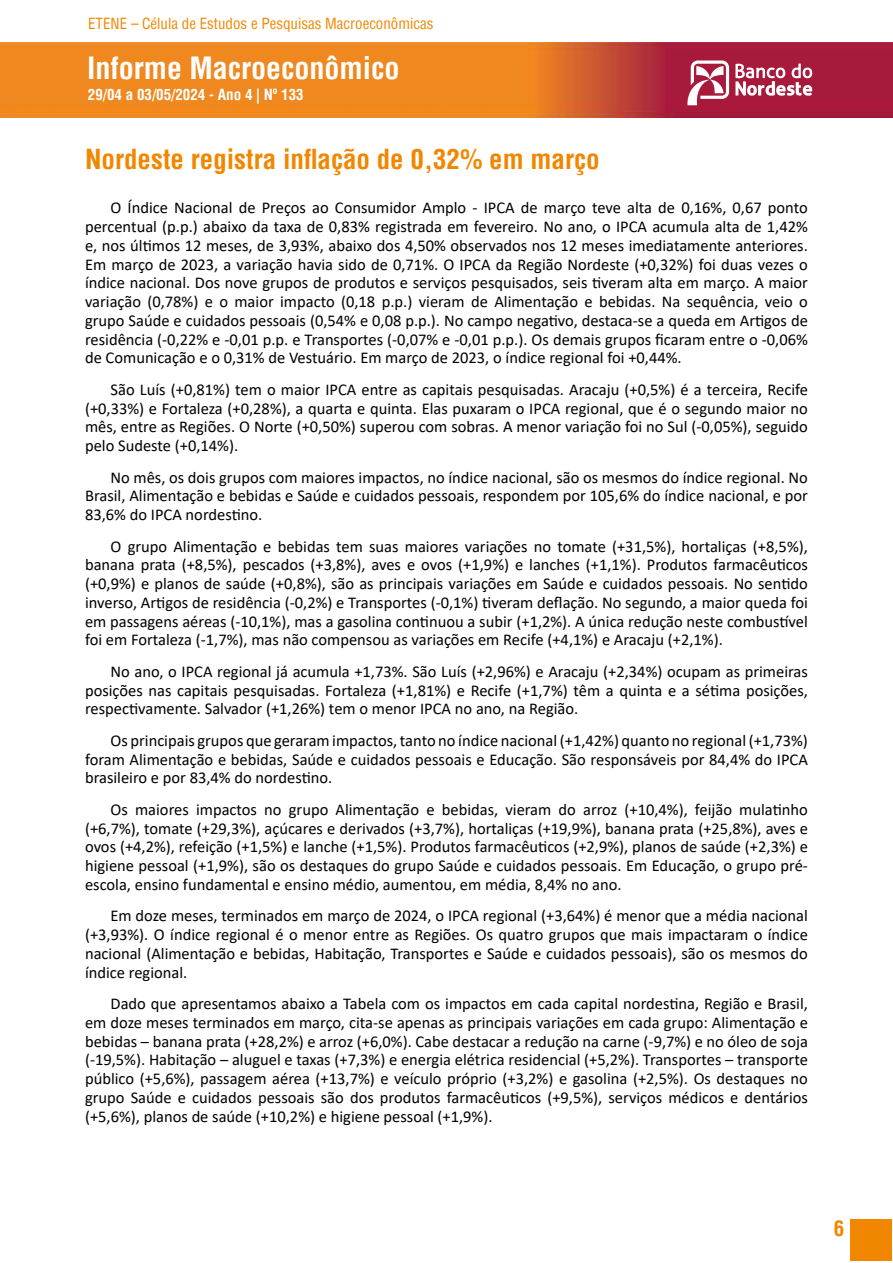
<style>
.page{position:relative;width:893px;height:1263px;background:#fff}
.page>*{position:absolute;margin:0;border:0;box-sizing:border-box;transform-origin:0 0}
.t1{font:700 condensed 30px "Helvetica";color:#fff}
.t2{font:700 condensed 27px "Helvetica";color:#f18700}
.t3{font:700 condensed 21px "Helvetica";color:#f18700}
.t4{font:16.5px/18.8px "Calibri";color:#000;text-align:justify}
.t5{font:condensed 15px "Helvetica";color:#f18700}
.t6{font:700 condensed 15px "Helvetica";color:#fff}
</style>
<div class="page">
<img style="left:0;top:43px;width:893px;height:75px">
<svg style="left:686px;top:61px;width:43px;height:44px"></svg>
<svg style="left:735px;top:64px;width:77px;height:32px"></svg>
<div style="left:850px;top:1219px;width:42px;height:41px;background:#f18700"></div>
<p class="t5" style="left:88px;top:14px;width:347px">ETENE – Célula de Estudos e Pesquisas Macroeconômicas</p>
<h1 class="t1" style="left:87px;top:48px;width:314px">Informe Macroeconômico</h1>
<p class="t6" style="left:88px;top:85px;width:217px">29/04 a 03/05/2024 - Ano 4 | Nº 133</p>
<h2 class="t2" style="left:85px;top:141px;width:516px">Nordeste registra inflação de 0,32% em março</h2>
<p class="t4" style="left:85px;top:198px;width:724px;text-indent:26px">O Índice Nacional de Preços ao Consumidor Amplo - IPCA de março teve alta de 0,16%, 0,67 ponto percentual (p.p.) abaixo da taxa de 0,83% registrada em fevereiro. No ano, o IPCA acumula alta de 1,42% e, nos últimos 12 meses, de 3,93%, abaixo dos 4,50% observados nos 12 meses imediatamente anteriores.<br>Em março de 2023, a variação havia sido de 0,71%. O IPCA da Região Nordeste (+0,32%) foi duas vezes o índice nacional. Dos nove grupos de produtos e serviços pesquisados, seis tiveram alta em março. A maior variação (0,78%) e o maior impacto (0,18 p.p.) vieram de Alimentação e bebidas. Na sequência, veio o grupo Saúde e cuidados pessoais (0,54% e 0,08 p.p.). No campo negativo, destaca-se a queda em Artigos de residência (-0,22% e -0,01 p.p. e Transportes (-0,07% e -0,01 p.p.). Os demais grupos ficaram entre o -0,06% de Comunicação e o 0,31% de Vestuário. Em março de 2023, o índice regional foi +0,44%.</p>
<p class="t4" style="left:85px;top:380px;width:724px;text-indent:26px">São Luís (+0,81%) tem o maior IPCA entre as capitais pesquisadas. Aracaju (+0,5%) é a terceira, Recife (+0,33%) e Fortaleza (+0,28%), a quarta e quinta. Elas puxaram o IPCA regional, que é o segundo maior no mês, entre as Regiões. O Norte (+0,50%) superou com sobras. A menor variação foi no Sul (-0,05%), seguido pelo Sudeste (+0,14%).</p>
<p class="t4" style="left:85px;top:467px;width:724px;text-indent:26px">No mês, os dois grupos com maiores impactos, no índice nacional, são os mesmos do índice regional. No Brasil, Alimentação e bebidas e Saúde e cuidados pessoais, respondem por 105,6% do índice nacional, e por 83,6% do IPCA nordestino.</p>
<p class="t4" style="left:85px;top:536px;width:724px;text-indent:26px">O grupo Alimentação e bebidas tem suas maiores variações no tomate (+31,5%), hortaliças (+8,5%), banana prata (+8,5%), pescados (+3,8%), aves e ovos (+1,9%) e lanches (+1,1%). Produtos farmacêuticos (+0,9%) e planos de saúde (+0,8%), são as principais variações em Saúde e cuidados pessoais. No sentido inverso, Artigos de residência (-0,2%) e Transportes (-0,1%) tiveram deflação. No segundo, a maior queda foi em passagens aéreas (-10,1%), mas a gasolina continuou a subir (+1,2%). A única redução neste combustível foi em Fortaleza (-1,7%), mas não compensou as variações em Recife (+4,1%) e Aracaju (+2,1%).</p>
<p class="t4" style="left:85px;top:661px;width:724px;text-indent:26px">No ano, o IPCA regional já acumula +1,73%. São Luís (+2,96%) e Aracaju (+2,34%) ocupam as primeiras posições nas capitais pesquisadas. Fortaleza (+1,81%) e Recife (+1,7%) têm a quinta e a sétima posições, respectivamente. Salvador (+1,26%) tem o menor IPCA no ano, na Região.</p>
<p class="t4" style="left:85px;top:730px;width:724px;text-indent:26px">Os principais grupos que geraram impactos, tanto no índice nacional (+1,42%) quanto no regional (+1,73%) foram Alimentação e bebidas, Saúde e cuidados pessoais e Educação. São responsáveis por 84,4% do IPCA brasileiro e por 83,4% do nordestino.</p>
<p class="t4" style="left:85px;top:799px;width:724px;text-indent:26px">Os maiores impactos no grupo Alimentação e bebidas, vieram do arroz (+10,4%), feijão mulatinho (+6,7%), tomate (+29,3%), açúcares e derivados (+3,7%), hortaliças (+19,9%), banana prata (+25,8%), aves e ovos (+4,2%), refeição (+1,5%) e lanche (+1,5%). Produtos farmacêuticos (+2,9%), planos de saúde (+2,3%) e higiene pessoal (+1,9%), são os destaques do grupo Saúde e cuidados pessoais. Em Educação, o grupo pré&shy;escola, ensino fundamental e ensino médio, aumentou, em média, 8,4% no ano.</p>
<p class="t4" style="left:85px;top:906px;width:724px;text-indent:26px">Em doze meses, terminados em março de 2024, o IPCA regional (+3,64%) é menor que a média nacional (+3,93%). O índice regional é o menor entre as Regiões. Os quatro grupos que mais impactaram o índice nacional (Alimentação e bebidas, Habitação, Transportes e Saúde e cuidados pessoais), são os mesmos do índice regional.</p>
<p class="t4" style="left:85px;top:994px;width:724px;text-indent:26px">Dado que apresentamos abaixo a Tabela com os impactos em cada capital nordestina, Região e Brasil, em doze meses terminados em março, cita-se apenas as principais variações em cada grupo: Alimentação e bebidas – banana prata (+28,2%) e arroz (+6,0%). Cabe destacar a redução na carne (-9,7%) e no óleo de soja (-19,5%). Habitação – aluguel e taxas (+7,3%) e energia elétrica residencial (+5,2%). Transportes – transporte público (+5,6%), passagem aérea (+13,7%) e veículo próprio (+3,2%) e gasolina (+2,5%). Os destaques no grupo Saúde e cuidados pessoais são dos produtos farmacêuticos (+9,5%), serviços médicos e dentários (+5,6%), planos de saúde (+10,2%) e higiene pessoal (+1,9%).</p>
<p class="t3" style="left:834px;top:1214px;width:12px">6</p>
</div>
